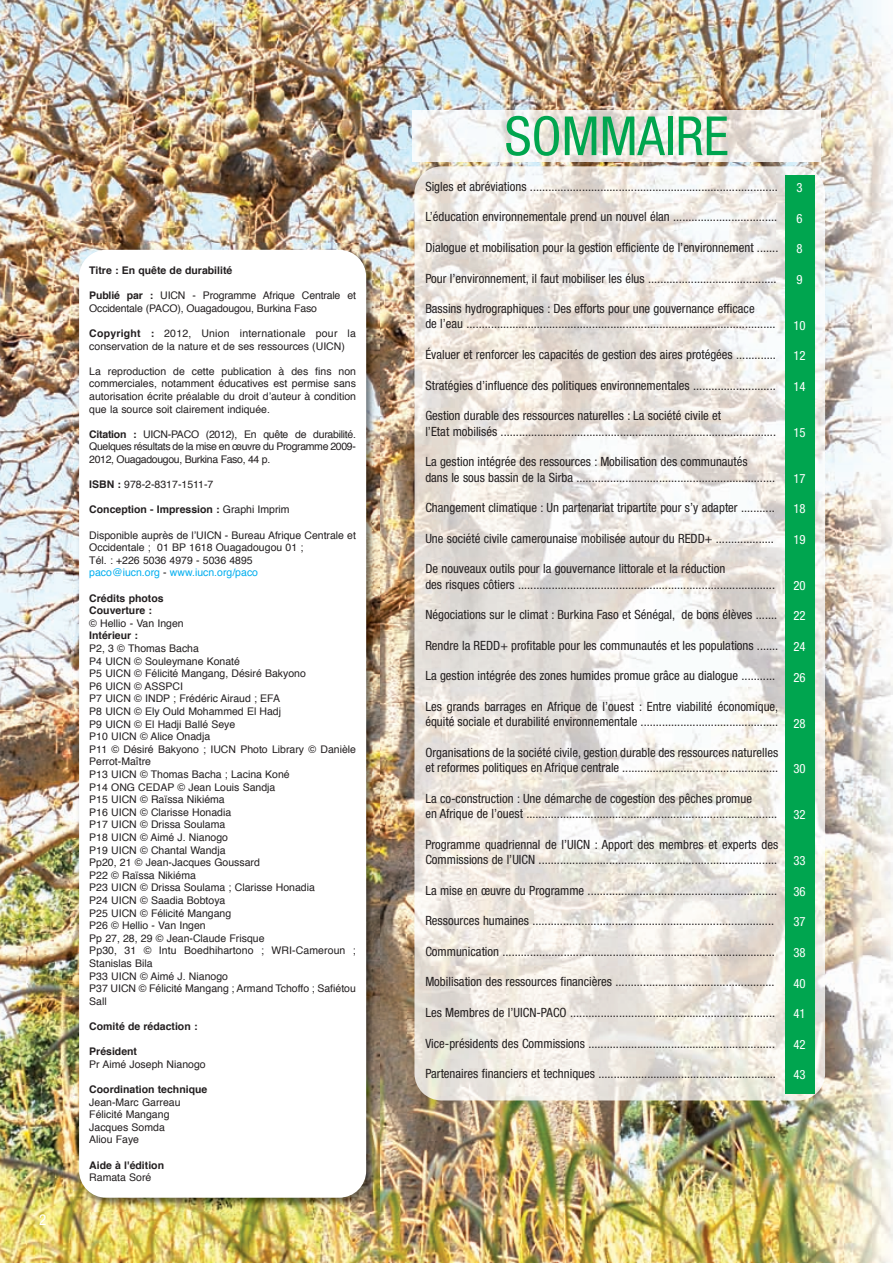
<style>
.page{position:relative;width:893px;height:1263px;background:#fff}
.page>*{position:absolute;margin:0;border:0;box-sizing:border-box;transform-origin:0 0}
.t1{font:condensed 54px "Helvetica Neue";color:#00a54f}
.t2{font:condensed 15px "Helvetica Neue";color:#fff}
.t3{font:condensed 12.75px/15.3px "Helvetica Neue";color:#231f20}
.t4{font:condensed 12.75px "Helvetica Neue";color:#fff}
.t5{font:10.5px/12.6px "Helvetica";color:#231f20}
.t6{font:700 10.5px/12.6px "Helvetica";color:#231f20}
.s1{font-weight:700}
.s2{font-weight:400}
.s3{color:#00aeef}
</style>
<div class="page">
<img style="left:0;top:0;width:892px;height:1263px">
<img style="left:74px;top:244px;width:306px;height:967px">
<div style="left:79px;top:250px;width:287px;height:948px;background:#fff;border-radius:27px"></div>
<img style="left:414px;top:166px;width:411px;height:934px">
<img style="left:412px;top:111px;width:409px;height:51px">
<div style="left:785px;top:175px;width:29px;height:919px;background:#00a54f"></div>
<p class="t2" style="left:39px;top:1214px;width:9px">2</p>
<p class="t6" style="left:89px;top:265px;width:145px">Titre : En quête de durabilité</p>
<p class="t5" style="left:89px;top:290px;width:268px"><span class="s1">Publié par :</span> UICN - Programme Afrique Centrale et<br>Occidentale (PACO), Ouagadougou, Burkina Faso</p>
<p class="t5" style="left:89px;top:328px;width:268px"><span class="s1">Copyright :</span> 2012, Union internationale pour la conservation de la nature et de ses ressources (UICN)</p>
<p class="t5" style="left:89px;top:366px;width:268px;text-align:justify">La reproduction de cette publication à des fins non commerciales, notamment éducatives est permise sans autorisation écrite préalable du droit d’auteur à condition que la source soit clairement indiquée.</p>
<p class="t5" style="left:89px;top:429px;width:268px;text-align:justify"><span class="s1">Citation :</span> UICN-PACO (2012), En quête de durabilité.<br>Quelques résultats de la mise en œuvre du Programme 2009- 2012, Ouagadougou, Burkina Faso, 44 p.</p>
<p class="t5" style="left:89px;top:479px;width:126px"><span class="s1">ISBN :</span> 978-2-8317-1511-7</p>
<p class="t6" style="left:89px;top:504px;width:202px">Conception - Impression : <span class="s2">Graphi Imprim</span></p>
<p class="t5" style="left:89px;top:529px;width:268px">Disponible auprès de l’UICN - Bureau Afrique Centrale et Occidentale ; 01 BP 1618 Ouagadougou 01 ;<br>Tél. : +226 5036 4979 - 5036 4895<br><span class="s3">paco@iucn.org</span> - <span class="s3">www.iucn.org/paco</span></p>
<p class="t6" style="left:89px;top:592px;width:76px">Crédits photos<br>Couverture :</p>
<p class="t5" style="left:89px;top:618px;width:96px">© Hellio - Van Ingen</p>
<p class="t6" style="left:89px;top:630px;width:50px">Intérieur :</p>
<p class="t5" style="left:89px;top:643px;width:268px">P2, 3 © Thomas Bacha<br>P4 UICN © Souleymane Konaté<br>P5 UICN © Félicité Mangang, Désiré Bakyono<br>P6 UICN © ASSPCI<br>P7 UICN © INDP ; Frédéric Airaud ; EFA<br>P8 UICN © Ely Ould Mohammed El Hadj<br>P9 UICN © El Hadji Ballé Seye<br>P10 UICN © Alice Onadja<br>P11 © Désiré Bakyono ; IUCN Photo Library © Danièle<br>Perrot-Maître<br>P13 UICN © Thomas Bacha ; Lacina Koné<br>P14 ONG CEDAP © Jean Louis Sandja<br>P15 UICN © Raïssa Nikiéma<br>P16 UICN © Clarisse Honadia<br>P17 UICN © Drissa Soulama<br>P18 UICN © Aimé J. Nianogo<br>P19 UICN © Chantal Wandja<br>Pp20, 21 © Jean-Jacques Goussard<br>P22 © Raïssa Nikiéma<br>P23 UICN © Drissa Soulama ; Clarisse Honadia<br>P24 UICN © Saadia Bobtoya<br>P25 UICN © Félicité Mangang<br>P26 © Hellio - Van Ingen<br>Pp 27, 28, 29 © Jean-Claude Frisque<br>Pp30, 31 © Intu Boedhihartono ; WRI-Cameroun ;<br>Stanislas Bila<br>P33 UICN © Aimé J. Nianogo<br>P37 UICN © Félicité Mangang ; Armand Tchoffo ; Safiétou<br>Sall</p>
<p class="t6" style="left:89px;top:1021px;width:110px">Comité de rédaction :</p>
<p class="t6" style="left:89px;top:1046px;width:49px">Président</p>
<p class="t5" style="left:89px;top:1059px;width:118px">Pr Aimé Joseph Nianogo</p>
<p class="t6" style="left:89px;top:1084px;width:120px">Coordination technique</p>
<p class="t5" style="left:89px;top:1096px;width:93px">Jean-Marc Garreau<br>Félicité Mangang<br>Jacques Somda<br>Aliou Faye</p>
<p class="t6" style="left:89px;top:1159px;width:76px">Aide à l'édition</p>
<p class="t5" style="left:89px;top:1172px;width:64px">Ramata Soré</p>
<h1 class="t1" style="left:505px;top:117px;width:226px">SOMMAIRE</h1>
<p class="t3" style="left:425px;top:180px;width:354px">Sigles et abréviations .................................................................................</p>
<p class="t3" style="left:425px;top:210px;width:353px">L’éducation environnementale prend un nouvel élan ..................................</p>
<p class="t3" style="left:425px;top:241px;width:355px">Dialogue et mobilisation pour la gestion efficiente de l’environnement .......</p>
<p class="t3" style="left:425px;top:271px;width:353px">Pour l’environnement, il faut mobiliser les élus ..........................................</p>
<p class="t3" style="left:425px;top:302px;width:352px">Bassins hydrographiques : Des efforts pour une gouvernance efficace<br>de l’eau .....................................................................................................</p>
<p class="t3" style="left:425px;top:348px;width:352px">Évaluer et renforcer les capacités de gestion des aires protégées .............</p>
<p class="t3" style="left:425px;top:379px;width:352px">Stratégies d’influence des politiques environnementales ...........................</p>
<p class="t3" style="left:425px;top:409px;width:352px">Gestion durable des ressources naturelles : La société civile et<br>l’Etat mobilisés ..........................................................................................</p>
<p class="t3" style="left:425px;top:455px;width:351px">La gestion intégrée des ressources : Mobilisation des communautés<br>dans le sous bassin de la Sirba .................................................................</p>
<p class="t3" style="left:425px;top:501px;width:351px">Changement climatique : Un partenariat tripartite pour s’y adapter ...........</p>
<p class="t3" style="left:425px;top:532px;width:350px">Une société civile camerounaise mobilisée autour du REDD+ ...................</p>
<p class="t3" style="left:425px;top:562px;width:351px">De nouveaux outils pour la gouvernance littorale et la réduction<br>des risques côtiers ....................................................................................</p>
<p class="t3" style="left:425px;top:608px;width:353px">Négociations sur le climat : Burkina Faso et Sénégal, de bons élèves .......</p>
<p class="t3" style="left:425px;top:639px;width:354px">Rendre la REDD+ profitable pour les communautés et les populations .......</p>
<p class="t3" style="left:425px;top:669px;width:351px">La gestion intégrée des zones humides promue grâce au dialogue ...........</p>
<p class="t3" style="left:425px;top:700px;width:354px">Les grands barrages en Afrique de l’ouest : Entre viabilité économique, équité sociale et durabilité environnementale .............................................</p>
<p class="t3" style="left:425px;top:746px;width:354px">Organisations de la société civile, gestion durable des ressources naturelles et reformes politiques en Afrique centrale ...................................................</p>
<p class="t3" style="left:425px;top:792px;width:353px">La co-construction : Une démarche de cogestion des pêches promue<br>en Afrique de l’ouest ..................................................................................</p>
<p class="t3" style="left:425px;top:838px;width:354px">Programme quadriennal de l’UICN : Apport des membres et experts des<br>Commissions de l’UICN ..............................................................................</p>
<p class="t3" style="left:425px;top:883px;width:353px">La mise en œuvre du Programme ..............................................................</p>
<p class="t3" style="left:425px;top:914px;width:350px">Ressources humaines ...............................................................................</p>
<p class="t3" style="left:425px;top:945px;width:351px">Communication .........................................................................................</p>
<p class="t3" style="left:425px;top:975px;width:351px">Mobilisation des ressources financières ....................................................</p>
<p class="t3" style="left:425px;top:1006px;width:351px">Les Membres de l’UICN-PACO ...................................................................</p>
<p class="t3" style="left:425px;top:1036px;width:351px">Vice-présidents des Commissions .............................................................</p>
<p class="t3" style="left:425px;top:1067px;width:352px">Partenaires financiers et techniques ..........................................................</p>
<p class="t4" style="left:796px;top:183px;width:8px">3</p>
<p class="t4" style="left:796px;top:213px;width:8px">6</p>
<p class="t4" style="left:796px;top:244px;width:8px">8</p>
<p class="t4" style="left:796px;top:275px;width:8px">9</p>
<p class="t4" style="left:793px;top:321px;width:14px">10</p>
<p class="t4" style="left:793px;top:351px;width:14px">12</p>
<p class="t4" style="left:793px;top:382px;width:14px">14</p>
<p class="t4" style="left:793px;top:428px;width:14px">15</p>
<p class="t4" style="left:793px;top:474px;width:14px">17</p>
<p class="t4" style="left:793px;top:504px;width:14px">18</p>
<p class="t4" style="left:793px;top:535px;width:14px">19</p>
<p class="t4" style="left:793px;top:581px;width:14px">20</p>
<p class="t4" style="left:793px;top:611px;width:14px">22</p>
<p class="t4" style="left:793px;top:642px;width:14px">24</p>
<p class="t4" style="left:793px;top:672px;width:14px">26</p>
<p class="t4" style="left:793px;top:718px;width:14px">28</p>
<p class="t4" style="left:793px;top:764px;width:14px">30</p>
<p class="t4" style="left:793px;top:810px;width:14px">32</p>
<p class="t4" style="left:793px;top:856px;width:14px">33</p>
<p class="t4" style="left:793px;top:887px;width:14px">36</p>
<p class="t4" style="left:793px;top:917px;width:14px">37</p>
<p class="t4" style="left:793px;top:948px;width:14px">38</p>
<p class="t4" style="left:793px;top:978px;width:14px">40</p>
<p class="t4" style="left:793px;top:1009px;width:14px">41</p>
<p class="t4" style="left:793px;top:1040px;width:14px">42</p>
<p class="t4" style="left:793px;top:1070px;width:14px">43</p>
</div>
